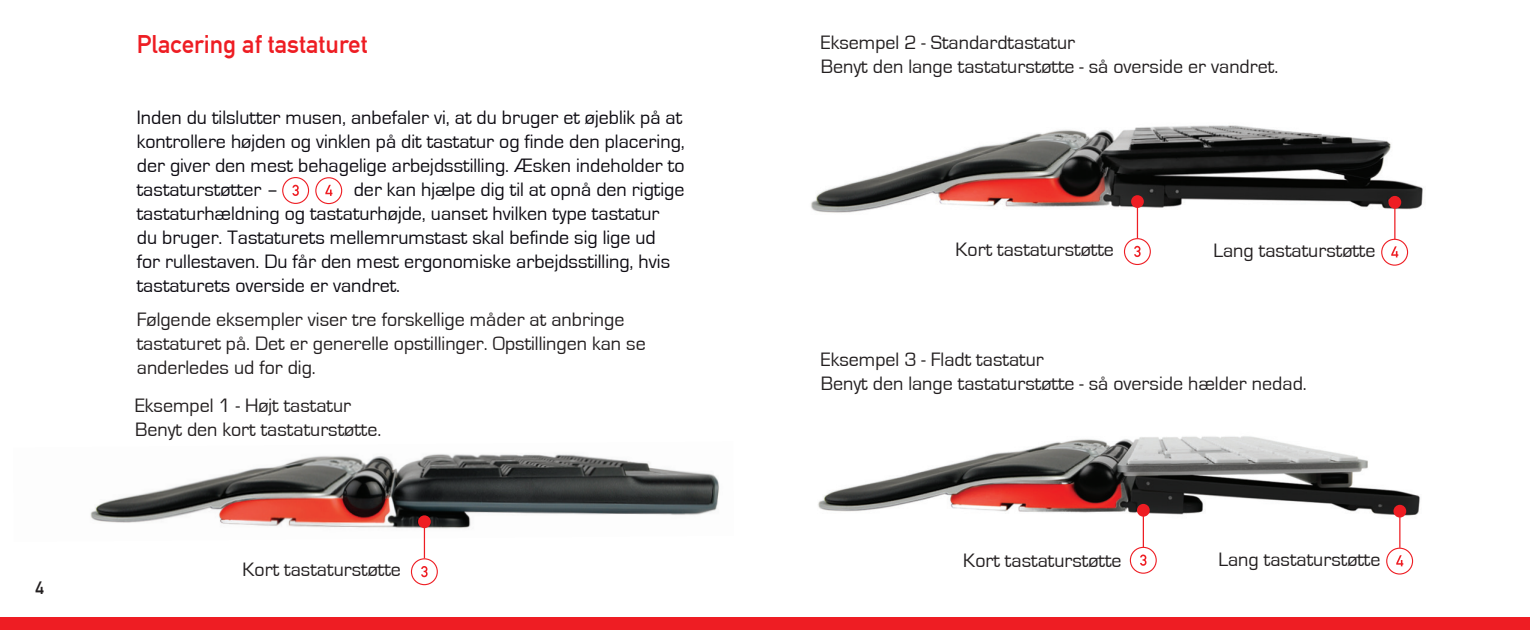
<style>
.page{position:relative;width:1530px;height:630px;background:#fff}
.page>*{position:absolute;margin:0;border:0;box-sizing:border-box;transform-origin:0 0}
.t1{font:25px "DIN1451 Com Mittelschrift";color:#ee1d23}
.t2{font:20px/24px "Eurostile";color:#0d0b12}
.t3{font:20px/24px "Eurostile";color:#231f20}
.t4{font:17.5px "DIN1451 Com Mittelschrift";color:#231f20}
</style>
<div class="page">
<img style="left:811px;top:125px;width:612px;height:92px">
<img style="left:818px;top:436px;width:602px;height:85px">
<img style="left:90px;top:454px;width:629px;height:88px">
<div style="left:282px;top:177px;width:27px;height:27px;border:1px solid #ee1d23;border-radius:50%"></div>
<svg style="left:292px;top:185px;width:7px;height:11px"></svg>
<div style="left:315px;top:177px;width:27px;height:27px;border:1px solid #ee1d23;border-radius:50%"></div>
<svg style="left:325px;top:185px;width:7px;height:11px"></svg>
<div style="left:0;top:618px;width:1530px;height:12px;background:#ee1d23"></div>
<hr style="left:424px;top:525px;width:1px;height:33px;background:#ee1d23">
<div style="left:419px;top:517px;width:11px;height:10px;background:#ee1d23;border-radius:50%"></div>
<div style="left:418px;top:515px;width:13px;height:13px;border:2px solid #ee1d23;border-radius:50%"></div>
<div style="left:411px;top:558px;width:27px;height:27px;border:1px solid #ee1d23;border-radius:50%"></div>
<svg style="left:421px;top:566px;width:7px;height:11px"></svg>
<hr style="left:1143px;top:514px;width:1px;height:33px;background:#ee1d23">
<div style="left:1138px;top:505px;width:10px;height:10px;background:#ee1d23;border-radius:50%"></div>
<div style="left:1137px;top:504px;width:13px;height:13px;border:2px solid #ee1d23;border-radius:50%"></div>
<div style="left:1130px;top:547px;width:27px;height:27px;border:1px solid #ee1d23;border-radius:50%"></div>
<svg style="left:1140px;top:555px;width:7px;height:11px"></svg>
<div style="left:1386px;top:548px;width:27px;height:27px;border:1px solid #ee1d23;border-radius:50%"></div>
<svg style="left:1396px;top:555px;width:7px;height:11px"></svg>
<hr style="left:1399px;top:514px;width:1px;height:34px;background:#ee1d23">
<div style="left:1395px;top:506px;width:10px;height:10px;background:#ee1d23;border-radius:50%"></div>
<div style="left:1393px;top:505px;width:13px;height:13px;border:2px solid #ee1d23;border-radius:50%"></div>
<div style="left:1381px;top:239px;width:27px;height:27px;border:1px solid #ee1d23;border-radius:50%"></div>
<svg style="left:1391px;top:246px;width:7px;height:11px"></svg>
<hr style="left:1394px;top:206px;width:1px;height:33px;background:#ee1d23">
<div style="left:1390px;top:197px;width:10px;height:10px;background:#ee1d23;border-radius:50%"></div>
<div style="left:1388px;top:196px;width:13px;height:13px;border:2px solid #ee1d23;border-radius:50%"></div>
<hr style="left:1137px;top:205px;width:1px;height:33px;background:#ee1d23">
<div style="left:1132px;top:196px;width:11px;height:11px;background:#ee1d23;border-radius:50%"></div>
<div style="left:1131px;top:195px;width:13px;height:13px;border:2px solid #ee1d23;border-radius:50%"></div>
<div style="left:1124px;top:238px;width:27px;height:27px;border:1px solid #ee1d23;border-radius:50%"></div>
<svg style="left:1134px;top:246px;width:7px;height:11px"></svg>
<p class="t4" style="left:36px;top:578px;width:10px">4</p>
<p class="t1" style="left:137px;top:30px;width:232px">Placering af tastaturet</p>
<p class="t2" style="left:137px;top:106px;width:550px">Inden du tilslutter musen, anbefaler vi, at du bruger et øjeblik på at kontrollere højden og vinklen på dit tastatur og finde den placering, der giver den mest behagelige arbejdsstilling. Æsken indeholder to tastaturstøtter –</p>
<p class="t2" style="left:137px;top:178px;width:549px;text-indent:217px">der kan hjælpe dig til at opnå den rigtige tastaturhældning og tastaturhøjde, uanset hvilken type tastatur du bruger. Tastaturets mellemrumstast skal befinde sig lige ud<br>for rullestaven. Du får den mest ergonomiske arbejdsstilling, hvis tastaturets overside er vandret.</p>
<p class="t3" style="left:137px;top:308px;width:510px">Følgende eksempler viser tre forskellige måder at anbringe tastaturet på. Det er generelle opstillinger. Opstillingen kan se anderledes ud for dig.</p>
<p class="t3" style="left:135px;top:394px;width:218px">Eksempel 1 - Højt tastatur</p>
<p class="t3" style="left:135px;top:418px;width:248px">Benyt den kort tastaturstøtte.</p>
<p class="t3" style="left:243px;top:558px;width:160px">Kort tastaturstøtte</p>
<p class="t3" style="left:821px;top:31px;width:256px">Eksempel 2 - Standardtastatur</p>
<p class="t3" style="left:821px;top:55px;width:459px">Benyt den lange tastaturstøtte - så overside er vandret.</p>
<p class="t3" style="left:956px;top:238px;width:160px">Kort tastaturstøtte</p>
<p class="t3" style="left:1213px;top:239px;width:164px">Lang tastaturstøtte</p>
<p class="t3" style="left:821px;top:347px;width:225px">Eksempel 3 - Fladt tastatur</p>
<p class="t3" style="left:821px;top:371px;width:487px">Benyt den lange tastaturstøtte - så overside hælder nedad.</p>
<p class="t3" style="left:963px;top:549px;width:160px">Kort tastaturstøtte</p>
<p class="t3" style="left:1218px;top:548px;width:164px">Lang tastaturstøtte</p>
</div>
